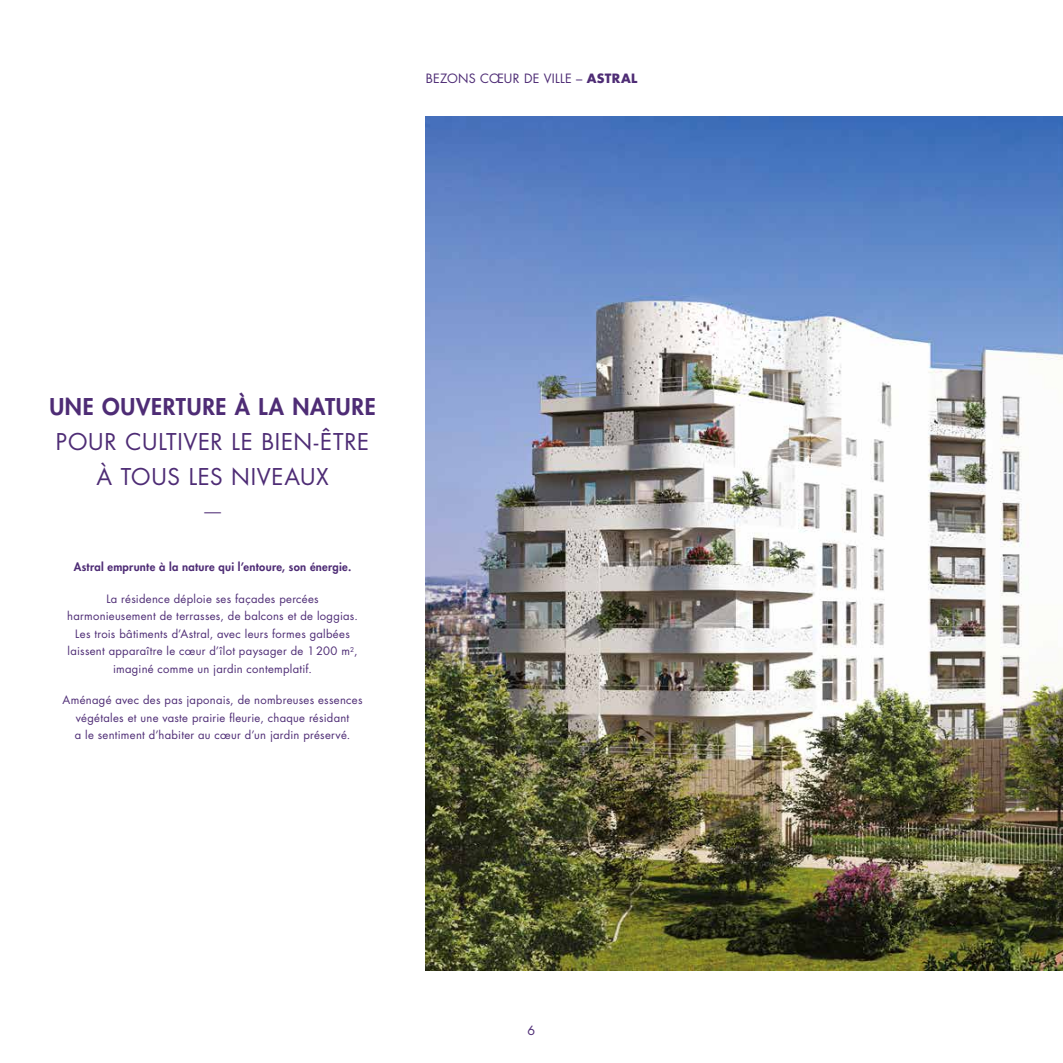
<style>
.page{position:relative;width:1063px;height:1063px;background:#fff}
.page>*{position:absolute;margin:0;border:0;box-sizing:border-box;transform-origin:0 0}
.t1{font:22.5px/35px "Futura Std";letter-spacing:.03em;color:#4e2c75;text-align:center}
.t2{font:800 22.5px "Futura Std";letter-spacing:.03em;color:#4e2c75}
.t3{font:300 22.5px "Futura Std";color:#4e2c75}
.t4{font:12.5px "Futura Std";letter-spacing:.025em;color:#4e2c75}
.t5{font:11.25px/17.5px "Futura Std";letter-spacing:.025em;color:#4e2c75;text-align:center}
.t6{font:800 11.25px "Futura Std";letter-spacing:.025em;color:#4e2c75}
.s1{font-weight:700}
</style>
<div class="page">
<img style="left:425px;top:117px;width:638px;height:854px">
<p class="t4" style="left:426px;top:71px;width:213px">BEZONS CŒUR DE VILLE – <span class="s1">ASTRAL</span></p>
<h1 class="t2" style="left:49px;top:392px;width:328px">UNE OUVERTURE À LA NATURE</h1>
<h1 class="t1" style="left:56px;top:424px;width:315px">POUR CULTIVER LE BIEN-ÊTRE<br>À TOUS LES NIVEAUX</h1>
<h1 class="t3" style="left:201px;top:498px;width:24px">—</h1>
<p class="t6" style="left:74px;top:560px;width:279px">Astral emprunte à la nature qui l’entoure, son énergie.</p>
<p class="t5" style="left:67px;top:590px;width:292px">La résidence déploie ses façades percées harmonieusement de terrasses, de balcons et de loggias.<br>Les trois bâtiments d’Astral, avec leurs formes galbées laissent apparaître le cœur d’îlot paysager de 1 200 m<sup>2</sup>, imaginé comme un jardin contemplatif.</p>
<p class="t5" style="left:63px;top:692px;width:302px">Aménagé avec des pas japonais, de nombreuses essences végétales et une vaste prairie fleurie, chaque résidant<br>a le sentiment d’habiter au cœur d’un jardin préservé.</p>
<p class="t4" style="left:528px;top:1023px;width:9px">6</p>
</div>
